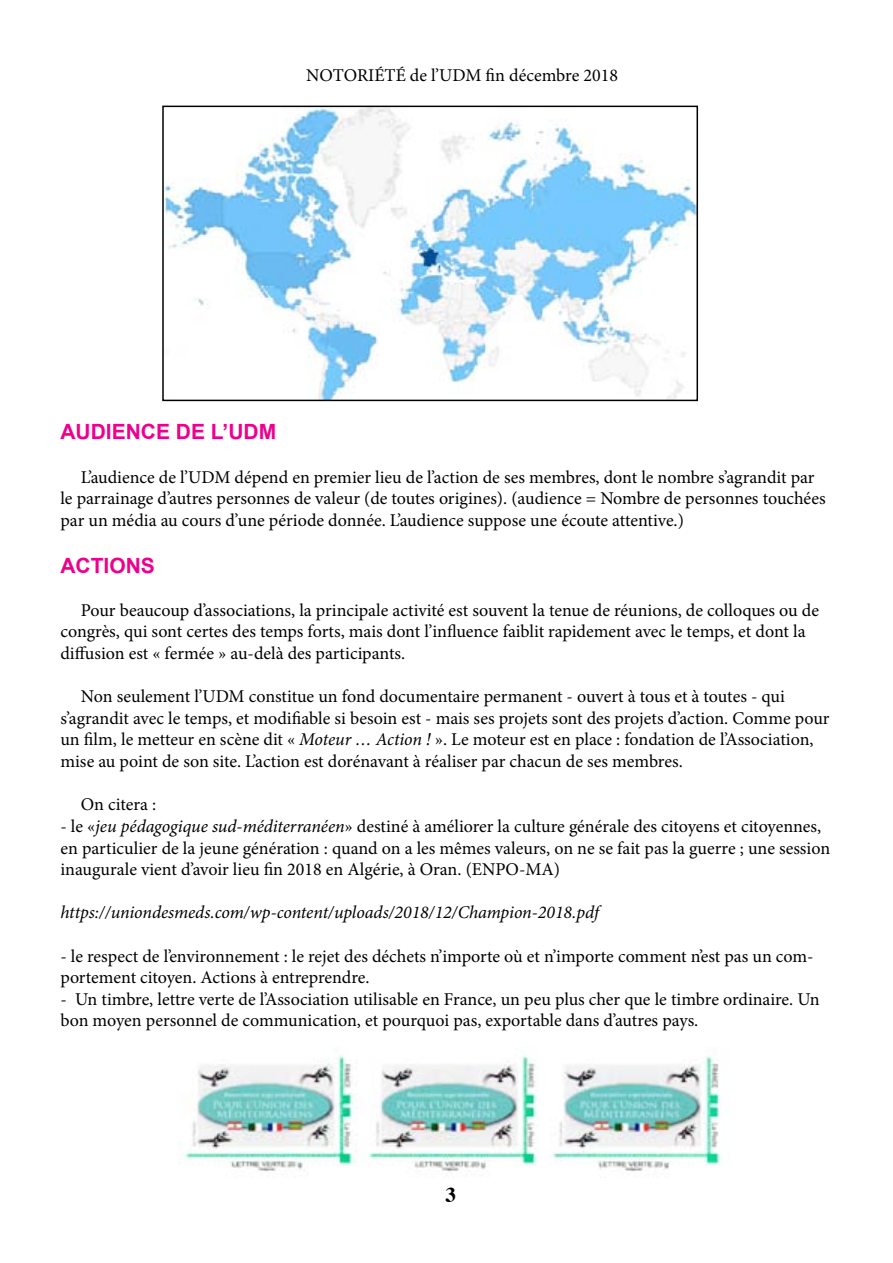
<style>
.page{position:relative;width:893px;height:1263px;background:#fff}
.page>*{position:absolute;margin:0;border:0;box-sizing:border-box;transform-origin:0 0}
.t1{font:700 21px "Arial";color:#ec008c}
.t2{font:700 21px "Times";color:#000}
.t3{font:18px/21.6px "Minion Pro";color:#000}
.t4{font:italic 18px "Minion Pro";letter-spacing:-.005em;color:#000}
.s1{font-style:italic}
</style>
<div class="page">
<img style="left:165px;top:109px;width:530px;height:289px">
<div style="left:162px;top:106px;width:536px;height:295px;border:2px solid #000"></div>
<img style="left:183px;top:1054px;width:538px;height:118px">
<p class="t3" style="left:306px;top:65px;width:313px">NOTORIÉTÉ de l’UDM fin décembre 2018</p>
<p class="t1" style="left:60px;top:418px;width:217px">AUDIENCE DE L’UDM</p>
<p class="t3" style="left:60px;top:466px;width:767px;text-indent:20px">L’audience de l’UDM dépend en premier lieu de l’action de ses membres, dont le nombre s’agrandit par le parrainage d’autres personnes de valeur (de toutes origines). (audience = Nombre de personnes touchées par un média au cours d’une période donnée. L’audience suppose une écoute attentive.)</p>
<p class="t1" style="left:60px;top:551px;width:96px">ACTIONS</p>
<p class="t3" style="left:60px;top:599px;width:760px;text-indent:20px">Pour beaucoup d’associations, la principale activité est souvent la tenue de réunions, de colloques ou de congrès, qui sont certes des temps forts, mais dont l’influence faiblit rapidement avec le temps, et dont la diffusion est « fermée » au-delà des participants.</p>
<p class="t3" style="left:60px;top:686px;width:771px;text-indent:20px">Non seulement l’UDM constitue un fond documentaire permanent - ouvert à tous et à toutes - qui s’agrandit avec le temps, et modifiable si besoin est - mais ses projets sont des projets d’action. Comme pour un film, le metteur en scène dit « <span class="s1">Moteur … Action !</span> ». Le moteur est en place : fondation de l’Association, mise au point de son site. L’action est dorénavant à réaliser par chacun de ses membres.</p>
<p class="t3" style="left:81px;top:794px;width:77px">On citera :</p>
<p class="t3" style="left:60px;top:815px;width:771px">- le «<span class="s1">jeu pédagogique sud-méditerranéen</span>» destiné à améliorer la culture générale des citoyens et citoyennes, en particulier de la jeune génération : quand on a les mêmes valeurs, on ne se fait pas la guerre ; une session inaugurale vient d’avoir lieu fin 2018 en Algérie, à Oran. (ENPO-MA)</p>
<p class="t4" style="left:60px;top:900px;width:540px">https://uniondesmeds.com/wp-content/uploads/2018/12/Champion-2018.pdf</p>
<p class="t3" style="left:60px;top:945px;width:755px">- le respect de l’environnement : le rejet des déchets n’importe où et n’importe comment n’est pas un com&shy;portement citoyen. Actions à entreprendre.</p>
<p class="t3" style="left:60px;top:988px;width:761px">- Un timbre, lettre verte de l’Association utilisable en France, un peu plus cher que le timbre ordinaire. Un bon moyen personnel de communication, et pourquoi pas, exportable dans d’autres pays.</p>
<p class="t2" style="left:445px;top:1175px;width:12px">3</p>
</div>
